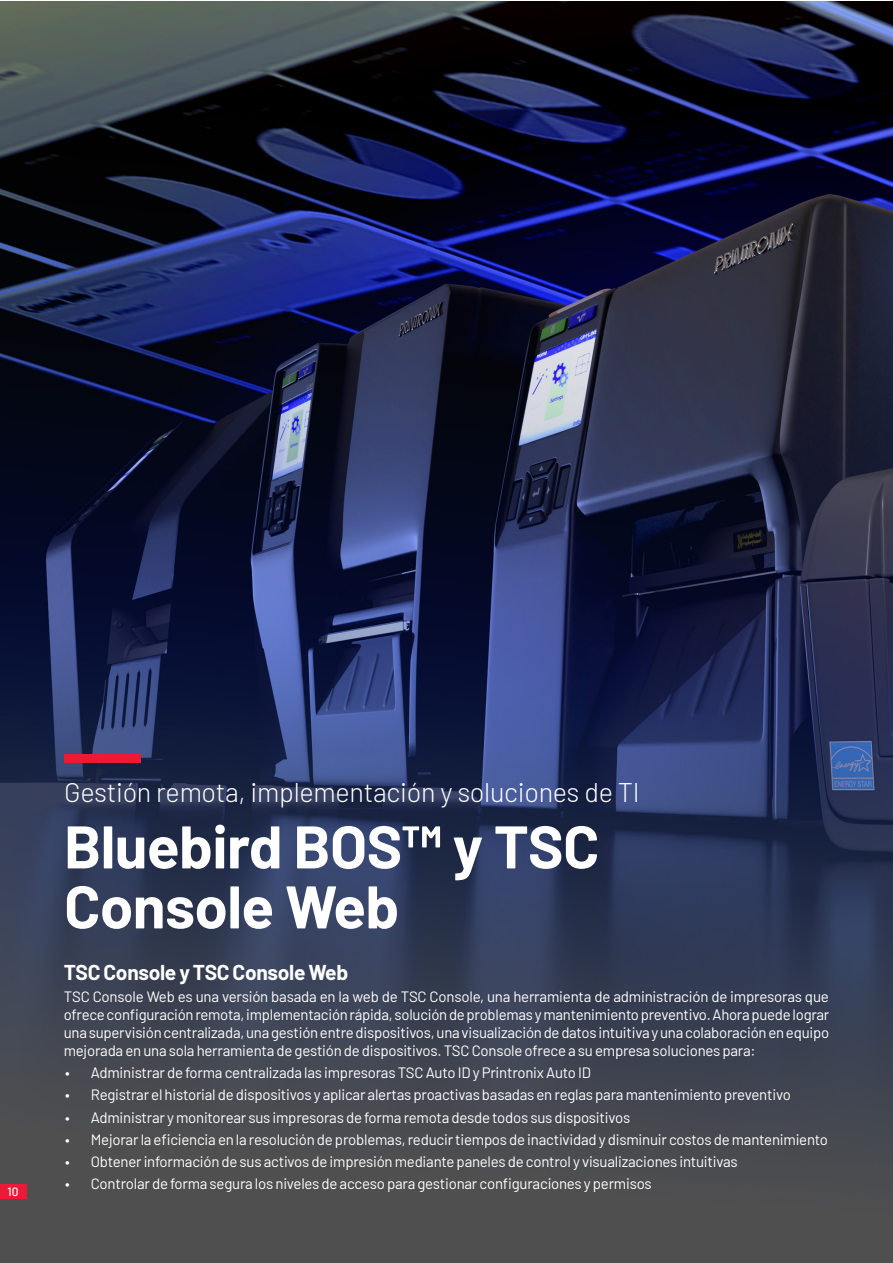
<style>
.page{position:relative;width:893px;height:1263px;background:#fff}
.page>*{position:absolute;margin:0;border:0;box-sizing:border-box;transform-origin:0 0}
.chapter_name{font:700 60px/60px "Barlow";letter-spacing:-.01em;color:#fff}
.category{font:300 27px "Barlow";letter-spacing:-.01em;color:#fff}
.list{font:700 21px "Barlow";letter-spacing:-.015em;color:#fff}
.list-2{font:15px/18px "Barlow";letter-spacing:-.015em;color:#fff;text-align:justify}
.t1{font:500 12px "Barlow";color:#fff}
</style>
<div class="page">
<img style="left:0;top:2px;width:893px;height:1261px">
<div style="left:64px;top:754px;width:77px;height:9px;background:#ed1a37"></div>
<div style="left:0;top:1184px;width:26px;height:15px;background:#ed1a37"></div>
<p class="t1" style="left:8px;top:1183px;width:13px">10</p>
<p class="category" style="left:64px;top:773px;width:577px">Gestión remota, implementación y soluciones de TI</p>
<p class="chapter_name" style="left:64px;top:812px;width:537px">Bluebird BOS™ y TSC<br>Console Web</p>
<p class="list" style="left:64px;top:956px;width:286px">TSC Console y TSC Console Web</p>
<p class="list-2" style="left:64px;top:986px;width:767px">TSC Console Web es una versión basada en la web de TSC Console, una herramienta de administración de impresoras que ofrece configuración remota, implementación rápida, solución de problemas y mantenimiento preventivo. Ahora puede lograr una supervisión centralizada, una gestión entre dispositivos, una visualización de datos intuitiva y una colaboración en equipo mejorada en una sola herramienta de gestión de dispositivos. TSC Console ofrece a su empresa soluciones para:</p>
<p class="list-2" style="left:65px;top:1062px;width:527px">• Administrar de forma centralizada las impresoras TSC Auto ID y Printronix Auto ID</p>
<p class="list-2" style="left:65px;top:1085px;width:727px">• Registrar el historial de dispositivos y aplicar alertas proactivas basadas en reglas para mantenimiento preventivo</p>
<p class="list-2" style="left:65px;top:1107px;width:566px">• Administrar y monitorear sus impresoras de forma remota desde todos sus dispositivos</p>
<p class="list-2" style="left:65px;top:1129px;width:764px">• Mejorar la eficiencia en la resolución de problemas, reducir tiempos de inactividad y disminuir costos de mantenimiento</p>
<p class="list-2" style="left:65px;top:1151px;width:674px">• Obtener información de sus activos de impresión mediante paneles de control y visualizaciones intuitivas</p>
<p class="list-2" style="left:65px;top:1174px;width:588px">• Controlar de forma segura los niveles de acceso para gestionar configuraciones y permisos</p>
</div>
